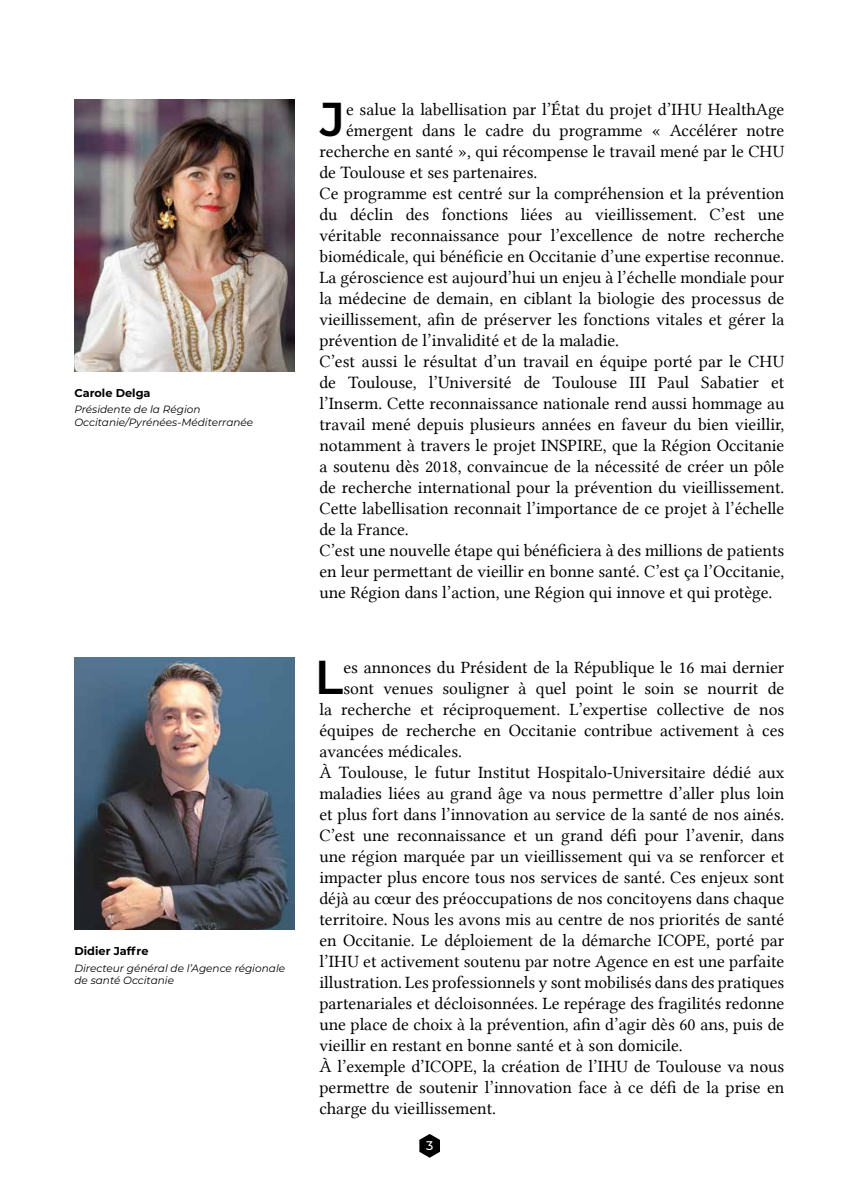
<style>
.page{position:relative;width:844px;height:1191px;background:#fff}
.page>*{position:absolute;margin:0;border:0;box-sizing:border-box;transform-origin:0 0}
.t1{font:600 47.43px "Montserrat";color:#000}
.t2{font:17.5px "Lin Libertine";color:#000}
.t3{font:500 12.6px "Montserrat";color:#fff}
.t4{font:700 11.38px "Montserrat";color:#000}
.t5{font:italic 10.5px/12.2px "Montserrat";color:#000}
</style>
<div class="page">
<svg style="left:419px;top:1134px;width:21px;height:23px"></svg>
<img style="left:74px;top:99px;width:220px;height:272px">
<img style="left:74px;top:657px;width:220px;height:272px">
<p class="t4" style="left:74px;top:385px;width:78px">Carole Delga</p>
<p class="t5" style="left:74px;top:403px;width:180px">Présidente de la Région<br>Occitanie/Pyrénées-Méditerranée</p>
<p class="t4" style="left:74px;top:943px;width:76px">Didier Jaffre</p>
<p class="t5" style="left:74px;top:961px;width:212px">Directeur général de l’Agence régionale de santé Occitanie</p>
<h1 class="t1" style="left:320px;top:85px;width:27px">J</h1>
<p class="t2" style="left:346px;top:99px;width:440px">e salue la labellisation par l’État du projet d’IHU HealthAge</p>
<p class="t2" style="left:346px;top:120px;width:440px">émergent dans le cadre du programme « Accélérer notre</p>
<p class="t2" style="left:319px;top:141px;width:466px">recherche en santé », qui récompense le travail mené par le CHU</p>
<p class="t2" style="left:319px;top:162px;width:219px">de Toulouse et ses partenaires.</p>
<p class="t2" style="left:319px;top:183px;width:466px">Ce programme est centré sur la compréhension et la prévention</p>
<p class="t2" style="left:319px;top:204px;width:466px">du déclin des fonctions liées au vieillissement. C’est une</p>
<p class="t2" style="left:319px;top:225px;width:466px">véritable reconnaissance pour l’excellence de notre recherche</p>
<p class="t2" style="left:319px;top:246px;width:466px">biomédicale, qui bénéficie en Occitanie d’une expertise reconnue.</p>
<p class="t2" style="left:319px;top:267px;width:466px">La géroscience est aujourd’hui un enjeu à l’échelle mondiale pour</p>
<p class="t2" style="left:319px;top:288px;width:466px">la médecine de demain, en ciblant la biologie des processus de</p>
<p class="t2" style="left:319px;top:309px;width:466px">vieillissement, afin de préserver les fonctions vitales et gérer la</p>
<p class="t2" style="left:319px;top:330px;width:301px">prévention de l’invalidité et de la maladie.</p>
<p class="t2" style="left:319px;top:351px;width:466px">C’est aussi le résultat d’un travail en équipe porté par le CHU</p>
<p class="t2" style="left:319px;top:372px;width:466px">de Toulouse, l’Université de Toulouse III Paul Sabatier et</p>
<p class="t2" style="left:319px;top:393px;width:466px">l’Inserm. Cette reconnaissance nationale rend aussi hommage au</p>
<p class="t2" style="left:319px;top:414px;width:466px">travail mené depuis plusieurs années en faveur du bien vieillir,</p>
<p class="t2" style="left:319px;top:435px;width:466px">notamment à travers le projet INSPIRE, que la Région Occitanie</p>
<p class="t2" style="left:319px;top:456px;width:466px">a soutenu dès 2018, convaincue de la nécessité de créer un pôle</p>
<p class="t2" style="left:319px;top:477px;width:466px">de recherche international pour la prévention du vieillissement.</p>
<p class="t2" style="left:319px;top:498px;width:466px">Cette labellisation reconnait l’importance de ce projet à l’échelle</p>
<p class="t2" style="left:319px;top:519px;width:91px">de la France.</p>
<p class="t2" style="left:319px;top:540px;width:466px">C’est une nouvelle étape qui bénéficiera à des millions de patients</p>
<p class="t2" style="left:319px;top:561px;width:466px">en leur permettant de vieillir en bonne santé. C’est ça l’Occitanie,</p>
<p class="t2" style="left:319px;top:582px;width:454px">une Région dans l’action, une Région qui innove et qui protège.</p>
<h1 class="t1" style="left:315px;top:643px;width:30px">L</h1>
<p class="t2" style="left:343px;top:657px;width:442px">es annonces du Président de la République le 16 mai dernier</p>
<p class="t2" style="left:343px;top:678px;width:442px">sont venues souligner à quel point le soin se nourrit de</p>
<p class="t2" style="left:319px;top:699px;width:466px">la recherche et réciproquement. L’expertise collective de nos</p>
<p class="t2" style="left:319px;top:720px;width:466px">équipes de recherche en Occitanie contribue activement à ces</p>
<p class="t2" style="left:319px;top:741px;width:144px">avancées médicales.</p>
<p class="t2" style="left:319px;top:762px;width:466px">À Toulouse, le futur Institut Hospitalo-Universitaire dédié aux</p>
<p class="t2" style="left:319px;top:783px;width:466px">maladies liées au grand âge va nous permettre d’aller plus loin</p>
<p class="t2" style="left:319px;top:804px;width:466px">et plus fort dans l’innovation au service de la santé de nos ainés.</p>
<p class="t2" style="left:319px;top:825px;width:466px">C’est une reconnaissance et un grand défi pour l’avenir, dans</p>
<p class="t2" style="left:319px;top:846px;width:466px">une région marquée par un vieillissement qui va se renforcer et</p>
<p class="t2" style="left:319px;top:867px;width:466px">impacter plus encore tous nos services de santé. Ces enjeux sont</p>
<p class="t2" style="left:319px;top:888px;width:466px">déjà au cœur des préoccupations de nos concitoyens dans chaque</p>
<p class="t2" style="left:319px;top:909px;width:466px">territoire. Nous les avons mis au centre de nos priorités de santé</p>
<p class="t2" style="left:319px;top:930px;width:466px">en Occitanie. Le déploiement de la démarche ICOPE, porté par</p>
<p class="t2" style="left:319px;top:951px;width:466px">l’IHU et activement soutenu par notre Agence en est une parfaite</p>
<p class="t2" style="left:319px;top:972px;width:466px">illustration. Les professionnels y sont mobilisés dans des pratiques</p>
<p class="t2" style="left:319px;top:993px;width:466px">partenariales et décloisonnées. Le repérage des fragilités redonne</p>
<p class="t2" style="left:319px;top:1014px;width:466px">une place de choix à la prévention, afin d’agir dès 60 ans, puis de</p>
<p class="t2" style="left:319px;top:1035px;width:364px">vieillir en restant en bonne santé et à son domicile.</p>
<p class="t2" style="left:319px;top:1056px;width:466px">À l’exemple d’ICOPE, la création de l’IHU de Toulouse va nous</p>
<p class="t2" style="left:319px;top:1077px;width:466px">permettre de soutenir l’innovation face à ce défi de la prise en</p>
<p class="t2" style="left:319px;top:1098px;width:178px">charge du vieillissement.</p>
<p class="t3" style="left:426px;top:1136px;width:9px">3</p>
</div>
